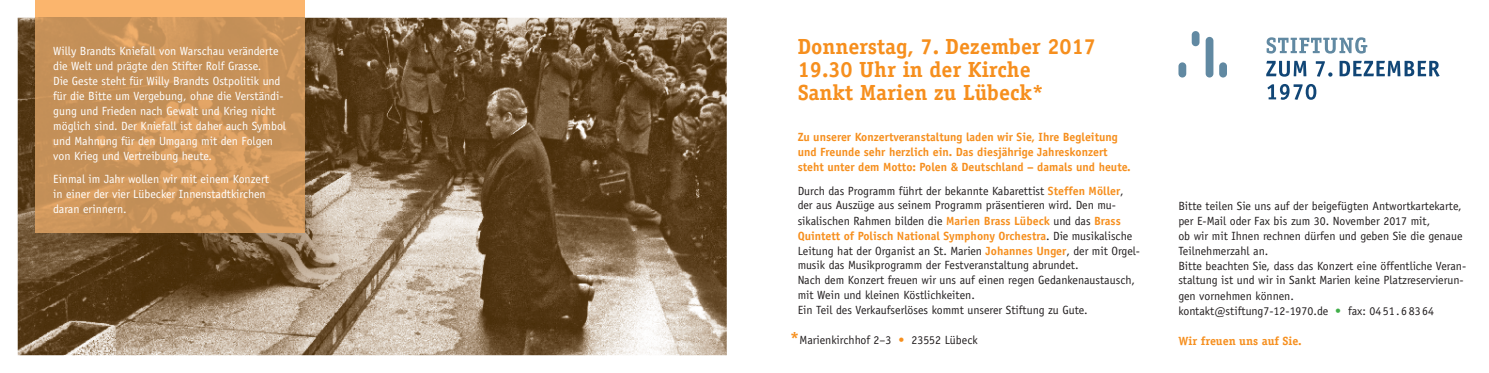
<style>
.page{position:relative;width:1489px;height:373px;background:#fff}
.page>*{position:absolute;margin:0;border:0;box-sizing:border-box;transform-origin:0 0}
.t1{font:700 21.88px/23px "Officina Serif";color:#f68f1e}
.t2{font:11.88px/14.9px "Officina Sans";color:#231f20}
.t3{font:11.88px/15px "Officina Sans";color:#fff}
.t4{font:700 11.88px/15px "Officina Sans";color:#f68f1e}
.t5{font:700 11.88px "Officina Serif";color:#f68f1e}
.s1{font-weight:700;color:#f68f1e}
.s2{font-family:"Officina Serif";font-weight:700;font-size:17.5px;color:#f68f1e}
.s3{font-family:"Officina Serif";font-weight:700;color:#f68f1e}
.s4{font-family:"Officina Serif";font-weight:700;color:#40ae49}
</style>
<div class="page">
<img style="left:18px;top:18px;width:708px;height:336px">
<div style="left:35px;top:0;width:270px;height:18px;background:#fbb56d"></div>
<img style="left:35px;top:18px;width:270px;height:214px">
<svg style="left:1266px;top:37px;width:101px;height:16px"></svg>
<svg style="left:1266px;top:61px;width:40px;height:15px"></svg>
<svg style="left:1315px;top:61px;width:17px;height:15px"></svg>
<svg style="left:1339px;top:61px;width:100px;height:15px"></svg>
<svg style="left:1267px;top:84px;width:49px;height:16px"></svg>
<div style="left:1205px;top:37px;width:8px;height:40px;background:#6189a2;border-radius:4px"></div>
<div style="left:1219px;top:62px;width:7px;height:15px;background:#6189a2;border-radius:4px"></div>
<div style="left:1191px;top:31px;width:8px;height:15px;background:#6189a2;border-radius:4px"></div>
<div style="left:1178px;top:62px;width:8px;height:15px;background:#6189a2;border-radius:4px"></div>
<p class="t3" style="left:53px;top:43px;width:234px">Willy Brandts Kniefall von Warschau veränderte die Welt und prägte den Stifter Rolf Grasse.<br>Die Geste steht für Willy Brandts Ostpolitik und für die Bitte um Vergebung, ohne die Verständi&shy;gung und Frieden nach Gewalt und Krieg nicht möglich sind. Der Kniefall ist daher auch Symbol und Mahnung für den Umgang mit den Folgen von Krieg und Vertreibung heute.</p>
<p class="t3" style="left:53px;top:171px;width:217px">Einmal im Jahr wollen wir mit einem Konzert in einer der vier Lübecker Innenstadtkirchen daran erinnern.</p>
<h1 class="t1" style="left:797px;top:34px;width:300px">Donnerstag, 7. Dezember 2017<br>19.30 Uhr in der Kirche<br>Sankt Marien zu Lübeck*</h1>
<p class="t4" style="left:797px;top:129px;width:334px">Zu unserer Konzertveranstaltung laden wir Sie, Ihre Begleitung und Freunde sehr herzlich ein. Das diesjährige Jahreskonzert steht unter dem Motto: Polen &amp; Deutschland – damals und heute.</p>
<p class="t2" style="left:797px;top:183px;width:344px">Durch das Programm führt der bekannte Kabarettist <span class="s1">Steffen Möller</span>, der aus Auszüge aus seinem Programm präsentieren wird. Den mu&shy;sikalischen Rahmen bilden die <span class="s1">Marien Brass Lübeck</span> und das <span class="s1">Brass Quintett of Polisch National Symphony Orchestra</span>. Die musikalische Leitung hat der Organist an St. Marien <span class="s1">Johannes Unger</span>, der mit Orgel&shy;musik das Musik programm der Festveranstaltung abrundet.<br>Nach dem Konzert freuen wir uns auf einen regen Gedankenaustausch, mit Wein und kleinen Köstlichkeiten.<br>Ein Teil des Verkaufserlöses kommt unserer Stiftung zu Gute.</p>
<p class="t2" style="left:789px;top:332px;width:189px"><span class="s2">*</span>Marienkirchhof 2–3 <span class="s3">•</span> 23552 Lübeck</p>
<p class="t2" style="left:1178px;top:198px;width:289px">Bitte teilen Sie uns auf der beigefügten Antwortkartekarte, per E-Mail oder Fax bis zum 30. November 2017 mit,<br>ob wir mit Ihnen rechnen dürfen und geben Sie die genaue Teilnehmerzahl an.<br>Bitte beachten Sie, dass das Konzert eine öffentliche Veran&shy;staltung ist und wir in Sankt Marien keine Platzreservierun&shy;gen vornehmen können.<br>kontakt@stiftung7-12-1970.de <span class="s4">•</span> fax: 04 51 . 6 83 64</p>
<p class="t5" style="left:1178px;top:332px;width:125px">Wir freuen uns auf Sie.</p>
</div>
